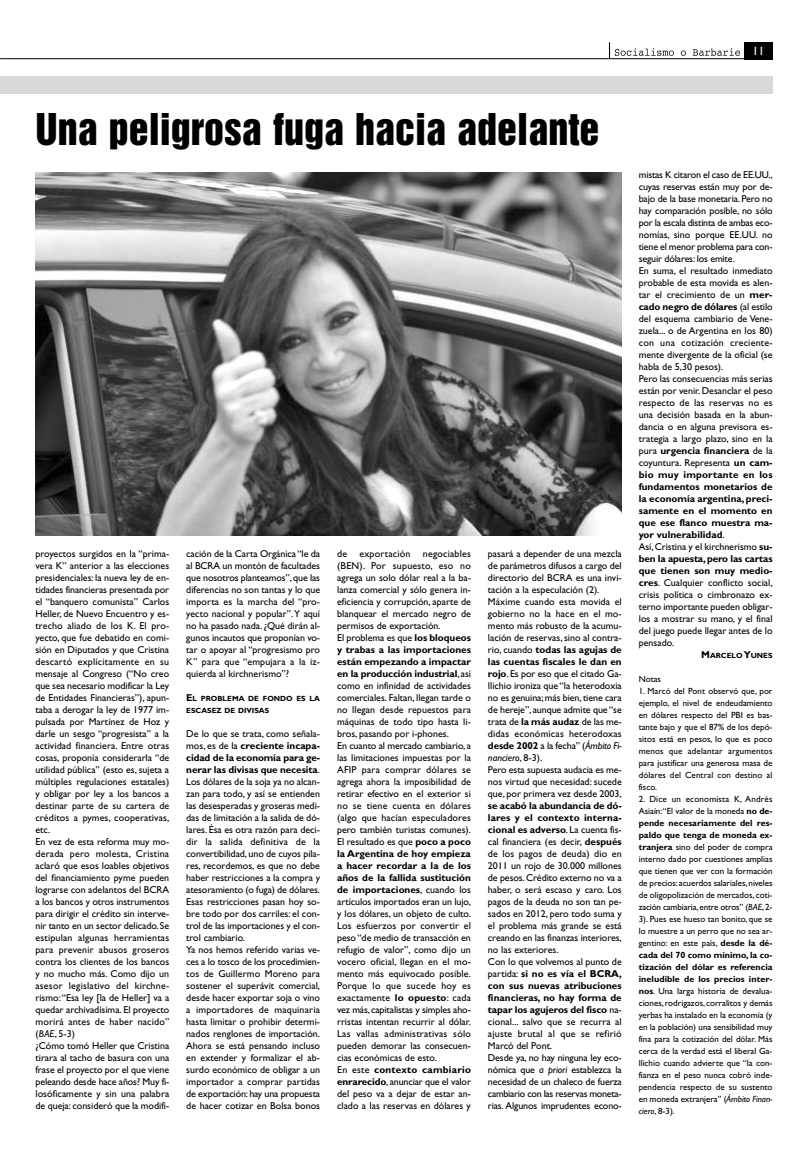
<style>
.page{position:relative;width:808px;height:1163px;background:#fff}
.page>*{position:absolute;margin:0;border:0;box-sizing:border-box;transform-origin:0 0}
.t1{font:40px "Helvetica Inserat";color:#000}
.t2{font:12px "Gill Sans";color:#fff}
.t3{font:10px/12px "Gill Sans";color:#000}
.t4{font:9px/12px "Gill Sans";letter-spacing:.005em;color:#000;text-align:justify}
.t5{font:700 7.5px/12px "Gill Sans";color:#000}
.s1{font-style:italic}
.s2{font-size:10px}
.s3{font-weight:700}
</style>
<div class="page">
<div style="left:744px;top:43px;width:28px;height:17px;background:#000"></div>
<hr style="left:1px;top:58px;width:761px;height:1px;background:#000">
<svg style="left:609px;top:43px;width:65px;height:16px"></svg>
<svg style="left:681px;top:51px;width:5px;height:5px"></svg>
<svg style="left:693px;top:48px;width:47px;height:8px"></svg>
<div style="left:0;top:77px;width:772px;height:17px;background:#d9d9d9"></div>
<img style="left:35px;top:173px;width:587px;height:362px">
<p class="t2" style="left:752px;top:46px;width:13px">11</p>
<h1 class="t1" style="left:35px;top:113px;width:565px">Una peligrosa fuga hacia adelante</h1>
<p class="t3" style="left:35px;top:548px;width:135px">proyectos surgidos en la “prima&shy;vera K” anterior a las elecciones presidenciales: la nueva ley de en&shy;tidades financieras presentada por el “banquero comunista” Carlos<br>Heller, de Nuevo Encuentro y es&shy;trecho aliado de los K. El pro&shy;yecto, que fue debatido en comi&shy;sión en Diputados y que Cristina descartó explícitamente en su mensaje al Congreso (“No creo que sea necesario modificar la Ley de Entidades Financieras”), apun&shy;taba a derogar la ley de 1977 im&shy;pulsada por Martínez de Hoz y darle un sesgo “progresista” a la actividad financiera. Entre otras cosas, proponía considerarla “de utilidad pública” (esto es, sujeta a múltiples regulaciones estatales) y obligar por ley a los bancos a destinar parte de su cartera de créditos a pymes, cooperativas, etc.<br>En vez de esta reforma muy mo&shy;derada pero molesta, Cristina aclaró que esos loables objetivos del financiamiento pyme pueden lograrse con adelantos del BCRA a los bancos y otros instrumentos para dirigir el crédito sin interve&shy;nir tanto en un sector delicado. Se estipulan algunas herramientas para prevenir abusos groseros contra los clientes de los bancos y no mucho más. Como dijo un asesor legislativo del kirchne&shy;rismo:“Esa ley [la de Heller] va a quedar archivadísima. El proyecto morirá antes de haber nacido” (<span class="s1">BAE</span>, 5-3)<br>¿Cómo tomó Heller que Cristina tirara al tacho de basura con una frase el proyecto por el que viene peleando desde hace años? Muy fi&shy;losóficamente y sin una palabra de queja: consideró que la modifi-</p>
<p class="t3" style="left:186px;top:548px;width:135px;text-align:justify">cación de la Carta Orgánica “le da al BCRA un montón de facultades que nosotros planteamos”,que las diferencias no son tantas y lo que importa es la marcha del “pro&shy;yecto nacional y popular”.Y aquí no ha pasado nada.¿Qué dirán al&shy;gunos incautos que proponían vo&shy;tar o apoyar al “progresismo pro K” para que “empujara a la iz&shy;quierda al kirchnerismo”?</p>
<p class="t5" style="left:186px;top:693px;width:135px"><span class="s2">E</span>L PROBLEMA DE FONDO ES LA<br>ESCASEZ DE DIVISAS</p>
<p class="t3" style="left:186px;top:728px;width:135px">De lo que se trata, como señala&shy;mos, es de la <span class="s3">creciente incapa&shy;cidad de la economía para ge&shy;nerar las divisas que necesita</span>.<br>Los dólares de la soja ya no alcan&shy;zan para todo, y así se entienden las desesperadas y groseras medi&shy;das de limitación a la salida de dó&shy;lares. Ésa es otra razón para deci&shy;dir la salida definitiva de la convertibilidad, uno de cuyos pila&shy;res, recordemos, es que no debe haber restricciones a la compra y atesoramiento (o fuga) de dólares.<br>Esas restricciones pasan hoy so&shy;bre todo por dos carriles: el con&shy;trol de las importaciones y el con&shy;trol cambiario.<br>Ya nos hemos referido varias ve&shy;ces a lo tosco de los procedimien&shy;tos de Guillermo Moreno para sostener el superávit comercial, desde hacer exportar soja o vino a importadores de maquinaria hasta limitar o prohibir determi&shy;nados renglones de importación.<br>Ahora se está pensando incluso en extender y formalizar el ab&shy;surdo económico de obligar a un importador a comprar partidas de exportación:hay una propuesta de hacer cotizar en Bolsa bonos</p>
<p class="t3" style="left:337px;top:548px;width:135px">de exportación negociables (BEN). Por supuesto, eso no agrega un solo dólar real a la ba&shy;lanza comercial y sólo genera in&shy;eficiencia y corrupción, aparte de blanquear el mercado negro de permisos de exportación.<br>El problema es que <span class="s3">los bloqueos y trabas a las importaciones están empezando a impactar en la producción industrial</span>, así como en infinidad de actividades comerciales. Faltan, llegan tarde o no llegan desde repuestos para máquinas de todo tipo hasta li&shy;bros, pasando por i-phones.<br>En cuanto al mercado cambiario, a las limitaciones impuestas por la<br>AFIP para comprar dólares se agrega ahora la imposibilidad de retirar efectivo en el exterior si no se tiene cuenta en dólares (algo que hacían especuladores pero también turistas comunes).<br>El resultado es que <span class="s3">poco a poco la Argentina de hoy empieza a hacer recordar a la de los años de la fallida sustitución de importaciones</span>, cuando los artículos importados eran un lujo, y los dólares, un objeto de culto.<br>Los esfuerzos por convertir el peso“de medio de transacción en refugio de valor”, como dijo un vocero oficial, llegan en el mo&shy;mento más equivocado posible.<br>Porque lo que sucede hoy es exactamente <span class="s3">lo opuesto</span>: cada vez más, capitalistas y simples aho&shy;rristas intentan recurrir al dólar.<br>Las vallas administrativas sólo pueden demorar las consecuen&shy;cias económicas de esto.<br>En este <span class="s3">contexto cambiario enrarecido</span>, anunciar que el valor del peso va a dejar de estar an&shy;clado a las reservas en dólares y</p>
<p class="t3" style="left:488px;top:548px;width:135px">pasará a depender de una mezcla de parámetros difusos a cargo del directorio del BCRA es una invi&shy;tación a la especulación (2).<br>Máxime cuando esta movida el gobierno no la hace en el mo&shy;mento más robusto de la acumu&shy;lación de reservas,sino al contra&shy;rio, cuando <span class="s3">todas las agujas de las cuentas fiscales le dan en rojo</span>. Es por eso que el citado Ga&shy;llichio ironiza que “la heterodoxia no es genuina;más bien,tiene cara de hereje”, aunque admite que “se trata de <span class="s3">la más audaz</span> de las me&shy;didas económicas heterodoxas <span class="s3">desde 2002</span> a la fecha” (<span class="s1">Ámbito Fi&shy;nanciero</span>, 8-3).<br>Pero esta supuesta audacia es me&shy;nos virtud que necesidad: sucede que, por primera vez desde 2003,</p>
<p class="t3" style="left:488px;top:800px;width:135px"><span class="s3">se acabó la abundancia de dó&shy;lares y el contexto interna&shy;cional es adverso</span>. La cuenta fis&shy;cal financiera (es decir, <span class="s3">después </span>de los pagos de deuda) dio en<br>2011 un rojo de 30.000 millones de pesos.Crédito externo no va a haber, o será escaso y caro. Los pagos de la deuda no son tan pe&shy;sados en 2012, pero todo suma y el problema más grande se está creando en las finanzas interiores, no las exteriores.<br>Con lo que volvemos al punto de partida: <span class="s3">si no es vía el BCRA, con sus nuevas atribuciones financieras, no hay forma de tapar los agujeros del fisco</span> na&shy;cional... salvo que se recurra al ajuste brutal al que se refirió<br>Marcó del Pont.<br>Desde ya, no hay ninguna ley eco&shy;nómica que <span class="s1">a priori</span> establezca la necesidad de un chaleco de fuerza cambiario con las reservas moneta&shy;rias. Algunos imprudentes econo-</p>
<p class="t3" style="left:639px;top:169px;width:135px">mistas K citaron el caso de EE.UU., cuyas reservas están muy por de&shy;bajo de la base monetaria. Pero no hay comparación posible, no sólo por la escala distinta de ambas eco&shy;nomías, sino porque EE.UU. no tiene el menor problema para con&shy;seguir dólares: los emite.<br>En suma, el resultado inmediato probable de esta movida es alen&shy;tar el crecimiento de un <span class="s3">mer&shy;cado negro de dólares</span> (al estilo del esquema cambiario de Vene&shy;zuela... o de Argentina en los 80) con una cotización creciente&shy;mente divergente de la oficial (se habla de 5,30 pesos).<br>Pero las consecuencias más serias están por venir.Desanclar el peso respecto de las reservas no es una decisión basada en la abun&shy;dancia o en alguna previsora es&shy;trategia a largo plazo, sino en la pura <span class="s3">urgencia financiera</span> de la coyuntura. Representa <span class="s3">un cam&shy;bio muy importante en los fundamentos monetarios de la economía argentina,preci&shy;samente en el momento en que ese flanco muestra ma&shy;yor vulnerabilidad</span>.<br>Así,Cristina y el kirchnerismo <span class="s3">su&shy;ben la apuesta,pero las cartas que tienen son muy medio&shy;cres</span>. Cualquier conflicto social, crisis política o cimbronazo ex&shy;terno importante pueden obligar&shy;los a mostrar su mano, y el final del juego puede llegar antes de lo pensado.</p>
<p class="t5" style="left:701px;top:650px;width:73px"><span class="s2">M</span>ARCELO<span class="s2">Y</span>UNES</p>
<p class="t4" style="left:639px;top:673px;width:24px">Notas</p>
<p class="t4" style="left:639px;top:685px;width:135px">1. Marcó del Pont observó que, por ejemplo, el nivel de endeudamiento en dólares respecto del PBI es bas&shy;tante bajo y que el 87% de los depó&shy;sitos está en pesos, lo que es poco menos que adelantar argumentos para justificar una generosa masa de dólares del Central con destino al fisco.</p>
<p class="t4" style="left:639px;top:793px;width:135px">2. Dice un economista K, Andrés Asiaín:“El valor de la moneda <span class="s3">no de&shy;pende necesariamente del res&shy;paldo que tenga de moneda ex&shy;tranjera</span> sino del poder de compra interno dado por cuestiones amplias que tienen que ver con la formación de precios: acuerdos salariales, niveles de oligopolización de mercados, coti&shy;zación cambiaria, entre otros” (<span class="s1">BAE</span>,2- 3). Pues ese hueso tan bonito, que se lo muestre a un perro que no sea ar&shy;gentino: en este país, <span class="s3">desde la dé&shy;cada del 70 como mínimo, la co&shy;tización del dólar es referencia ineludible de los precios inter&shy;nos</span>. Una larga historia de devalua&shy;ciones,rodrigazos, corralitos y demás yerbas ha instalado en la economía (y en la población) una sensibilidad muy fina para la cotización del dólar. Más cerca de la verdad está el liberal Ga&shy;llichio cuando advierte que “la con&shy;fianza en el peso nunca cobró inde&shy;pendencia respecto de su sustento en moneda extranjera” (<span class="s1">Ámbito Finan&shy;ciero</span>, 8-3).</p>
</div>
